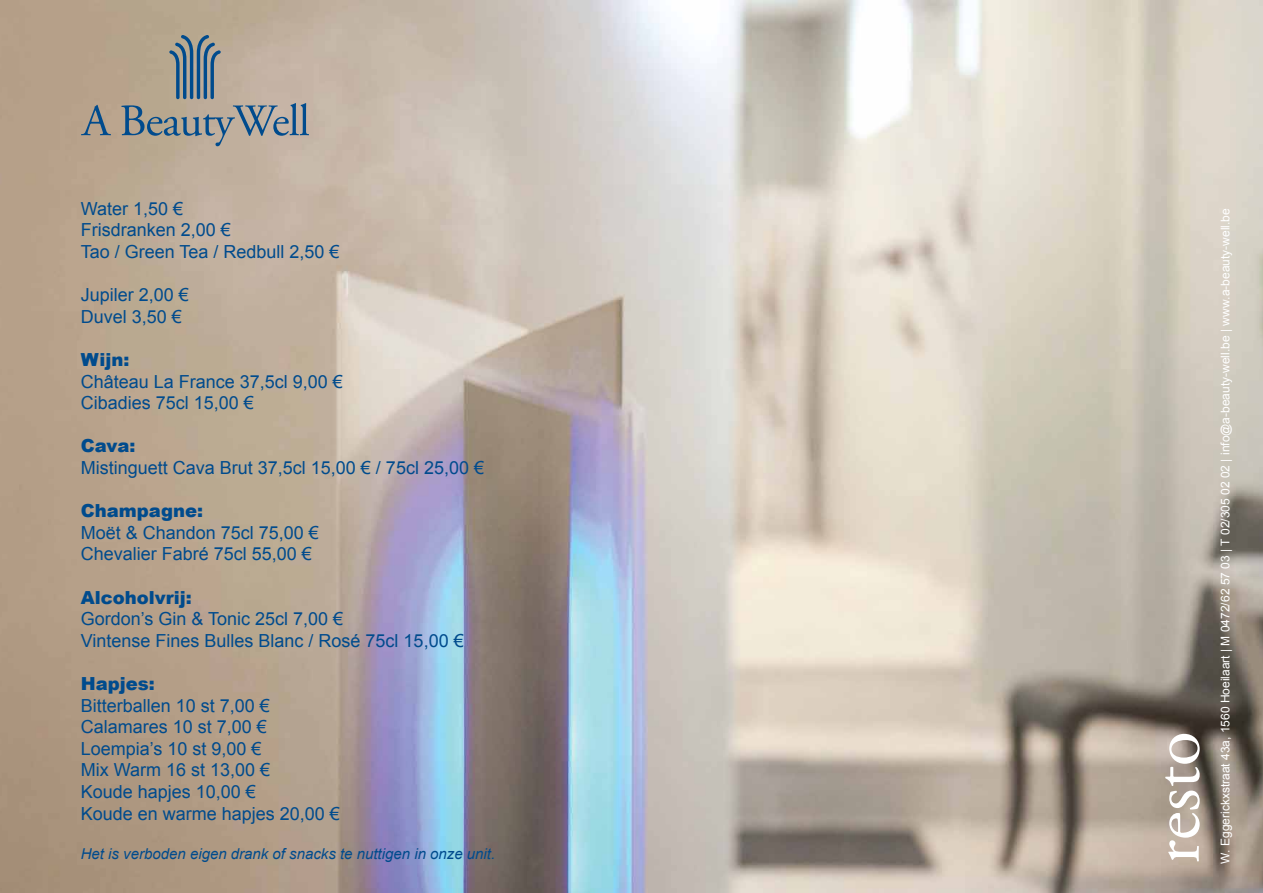
<style>
.page{position:relative;width:1263px;height:893px;background:#fff}
.page>*{position:absolute;margin:0;border:0;box-sizing:border-box;transform-origin:0 0}
.t1{font:72px "Adobe Garamond Pro";color:#fff}
.t2{font:18px/21.6px "Arial";color:#004b8d}
.t3{font:900 18px "Arial";color:#004b8d}
.t4{font:italic 15px "Arial";color:#004b8d}
.t5{font:12px "Arial";color:#fff}
</style>
<div class="page">
<img style="left:0;top:0;width:1263px;height:893px">
<svg style="left:81px;top:105px;width:30px;height:30px"></svg>
<svg style="left:121px;top:35px;width:188px;height:111px"></svg>
<p class="t2" style="left:81px;top:198px;width:260px">Water 1,50 €<br>Frisdranken 2,00 €<br>Tao / Green Tea / Redbull 2,50 €</p>
<p class="t2" style="left:81px;top:284px;width:110px">Jupiler 2,00 €<br>Duvel 3,50 €</p>
<p class="t3" style="left:81px;top:350px;width:50px">Wijn:</p>
<p class="t2" style="left:81px;top:371px;width:264px">Château La France 37,5cl 9,00 €<br>Cibadies 75cl 15,00 €</p>
<p class="t3" style="left:81px;top:436px;width:56px">Cava:</p>
<p class="t2" style="left:81px;top:457px;width:405px">Mistinguett Cava Brut 37,5cl 15,00 € / 75cl 25,00 €</p>
<p class="t3" style="left:81px;top:501px;width:124px">Champagne:</p>
<p class="t2" style="left:81px;top:522px;width:240px">Moët &amp; Chandon 75cl 75,00 €<br>Chevalier Fabré 75cl 55,00 €</p>
<p class="t3" style="left:81px;top:587px;width:112px">Alcoholvrij:</p>
<p class="t2" style="left:81px;top:608px;width:384px">Gordon’s Gin &amp; Tonic 25cl 7,00 €<br>Vintense Fines Bulles Blanc / Rosé 75cl 15,00 €</p>
<p class="t3" style="left:81px;top:674px;width:76px">Hapjes:</p>
<p class="t2" style="left:81px;top:695px;width:261px">Bitterballen 10 st 7,00 €<br>Calamares 10 st 7,00 €<br>Loempia’s 10 st 9,00 €<br>Mix Warm 16 st 13,00 €<br>Koude hapjes 10,00 €<br>Koude en warme hapjes 20,00 €</p>
<p class="t4" style="left:81px;top:844px;width:416px">Het is verboden eigen drank of snacks te nuttigen in onze unit.</p>
<h1 class="t1" style="left:1132px;top:864px;width:134px;rotate:-90deg">resto</h1>
<p class="t5" style="left:1217px;top:864px;width:657px;rotate:-90deg">W. Eggerickxstraat 43a, 1560 Hoeilaart | M 0472/62 57 03 | T 02/305 02 02 | info@a-beauty-well.be | www.a-beauty-well.be</p>
</div>
